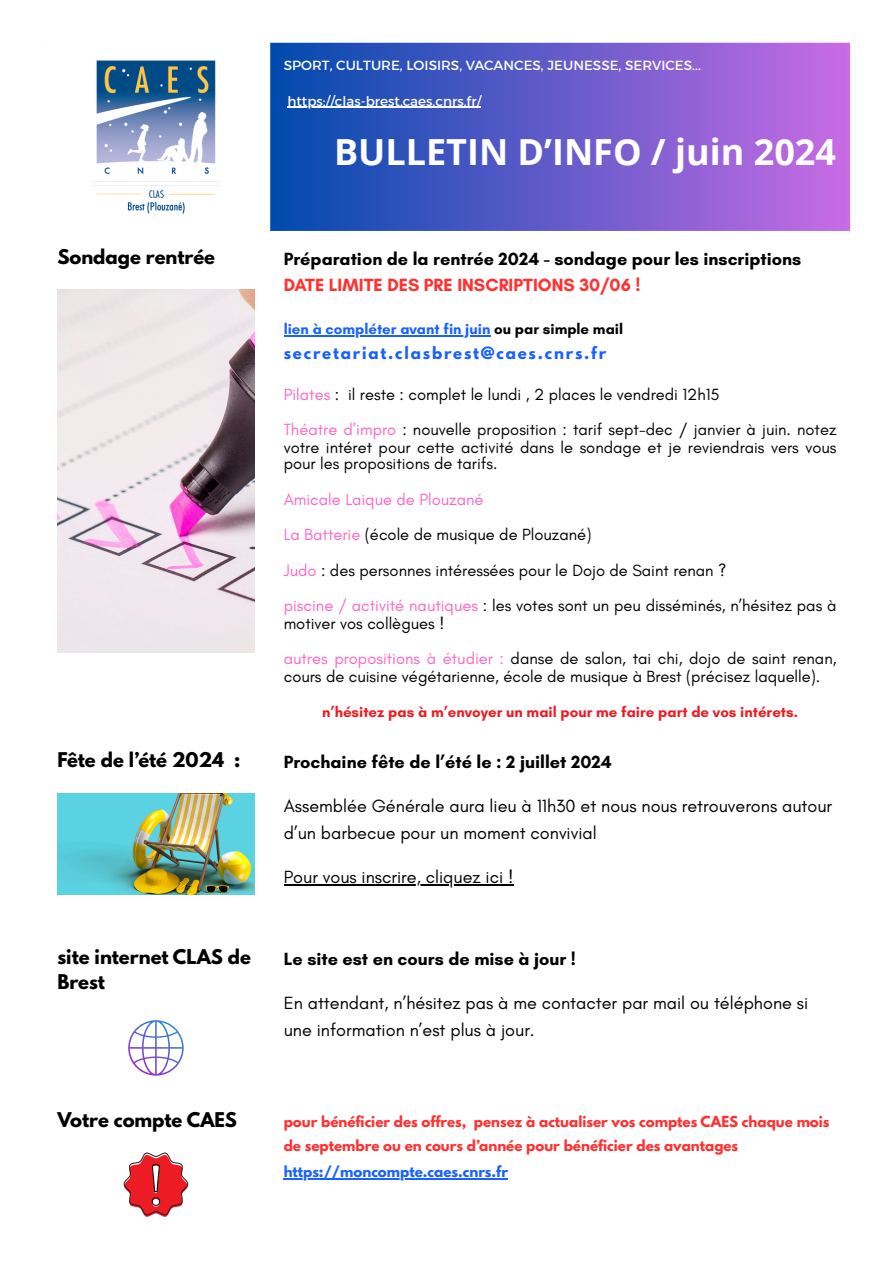
<style>
.page{position:relative;width:894px;height:1263px;background:#fff}
.page>*{position:absolute;margin:0;border:0;box-sizing:border-box;transform-origin:0 0}
.t1{font:700 36px "Open Sans";color:#fff}
.t2{font:18px/27px "Glacial Indifference";color:#000}
.t3{font:700 18px/25.8px "Glacial Indifference";color:#000}
.t4{font:700 18px/24.8px "League Spartan";color:#000}
.t5{font:16.5px/17.4px "Glacial Indifference";color:#000}
.t6{font:16.5px "Glacial Indifference";color:#ff66c4}
.t7{font:700 15px/24.8px "League Spartan";letter-spacing:.12em;color:#1a62ff}
.t8{font:700 15px "Glacial Indifference";color:#ed1c24}
.t9{font:700 13.5px/25.3px "League Spartan";color:#ff3131}
.t10{font:13.5px "Kief Montaser Regular";color:#fff}
.s1{color:#ff3131}
.s2{font-family:"Glacial Indifference"}
.s3{font-family:"Glacial Indifference";color:#000}
.s4{color:#ff66c4}
.s5{color:#1a62ff}
</style>
<div class="page">
<div style="left:269px;top:41px;width:582px;height:191px;background:linear-gradient(to right,#004aad,#c96ce5)"></div>
<img style="left:92px;top:60px;width:127px;height:154px">
<hr style="left:287px;top:107px;width:194px;height:1px;background:#fff">
<img style="left:57px;top:289px;width:197px;height:364px">
<hr style="left:284px;top:336px;width:206px;height:1px;background:#1a62ff">
<img style="left:57px;top:793px;width:197px;height:101px">
<hr style="left:284px;top:884px;width:229px;height:1px;background:#000">
<svg style="left:128px;top:1020px;width:56px;height:56px"></svg>
<svg style="left:124px;top:1152px;width:64px;height:65px"></svg>
<hr style="left:284px;top:1178px;width:224px;height:1px;background:#1a62ff">
<hr style="left:268px;top:43px;width:2px;height:1178px;background:#fff">
<hr style="left:849px;top:43px;width:3px;height:1178px;background:#fff">
<hr style="left:42px;top:40px;width:810px;height:3px;background:#fff">
<hr style="left:42px;top:231px;width:810px;height:2px;background:#fff">
<p class="t10" style="left:284px;top:57px;width:418px">SPORT, CULTURE, LOISIRS, VACANCES, JEUNESSE, SERVICES...</p>
<p class="t10" style="left:287px;top:93px;width:195px">https://clas-brest.caes.cnrs.fr/</p>
<h1 class="t1" style="left:334px;top:127px;width:503px">BULLETIN D’INFO / juin 2024</h1>
<p class="t4" style="left:57px;top:246px;width:159px">Sondage rentrée</p>
<h1 class="t3" style="left:284px;top:245px;width:519px">Préparation de la rentrée 2024 - sondage pour les inscriptions<br><span class="s1">DATE LIMITE DES PRE INSCRIPTIONS 30/06 !</span></h1>
<p class="t7" style="left:284px;top:318px;width:341px"><span class="s2">lien à compléter avant fin juin</span> <span class="s3">ou par simple mail </span>secretariat.clasbrest@caes.cnrs.fr</p>
<h3 class="t5" style="left:284px;top:385px;width:437px"><span class="s4">Pilates</span> : il reste : complet le lundi , 2 places le vendredi 12h15</h3>
<h3 class="t5" style="left:284px;top:420px;width:554px;text-align:justify"><span class="s4">Théatre d’impro</span> : nouvelle proposition : tarif sept-dec / janvier à juin. notez votre intéret pour cette activité dans le sondage et je reviendrais vers vous pour les propositions de tarifs.</h3>
<h3 class="t6" style="left:284px;top:490px;width:201px">Amicale Laique de Plouzané</h3>
<h3 class="t5" style="left:284px;top:526px;width:309px"><span class="s4">La Batterie</span> (école de musique de Plouzané)</h3>
<h3 class="t5" style="left:284px;top:562px;width:444px"><span class="s4">Judo</span> : des personnes intéressées pour le Dojo de Saint renan ?</h3>
<h3 class="t5" style="left:284px;top:596px;width:554px;line-height:18px"><span class="s4">piscine / activité nautiques</span> : les votes sont un peu disséminés, n’hésitez pas à motiver vos collègues !</h3>
<h3 class="t5" style="left:284px;top:649px;width:554px;line-height:18px"><span class="s4">autres propositions à étudier :</span> danse de salon, tai chi, dojo de saint renan, cours de cuisine végétarienne, école de musique à Brest (précisez laquelle).</h3>
<h2 class="t8" style="left:322px;top:703px;width:477px">n’hésitez pas à m’envoyer un mail pour me faire part de vos intérets.</h2>
<p class="t4" style="left:57px;top:750px;width:184px">Fête de l’été 2024 :</p>
<h1 class="t3" style="left:284px;top:749px;width:329px">Prochaine fête de l’été le : 2 juillet 2024</h1>
<p class="t2" style="left:284px;top:792px;width:550px">Assemblée Générale aura lieu à 11h30 et nous nous retrouverons autour d’un barbecue pour un moment convivial</p>
<p class="t2" style="left:284px;top:863px;width:231px">Pour vous inscrire, cliquez ici !</p>
<p class="t4" style="left:57px;top:947px;width:195px">site internet CLAS de<br>Brest</p>
<h1 class="t3" style="left:284px;top:946px;width:293px">Le site est en cours de mise à jour !</h1>
<p class="t2" style="left:284px;top:989px;width:526px">En attendant, n’hésitez pas à me contacter par mail ou téléphone si une information n’est plus à jour.</p>
<p class="t4" style="left:57px;top:1109px;width:181px">Votre compte CAES</p>
<p class="t9" style="left:284px;top:1110px;width:547px">pour bénéficier des offres, pensez à actualiser vos comptes CAES chaque mois de septembre ou en cours d’année pour bénéficier des avantages <span class="s5">https://moncompte.caes.cnrs.fr</span></p>
</div>
